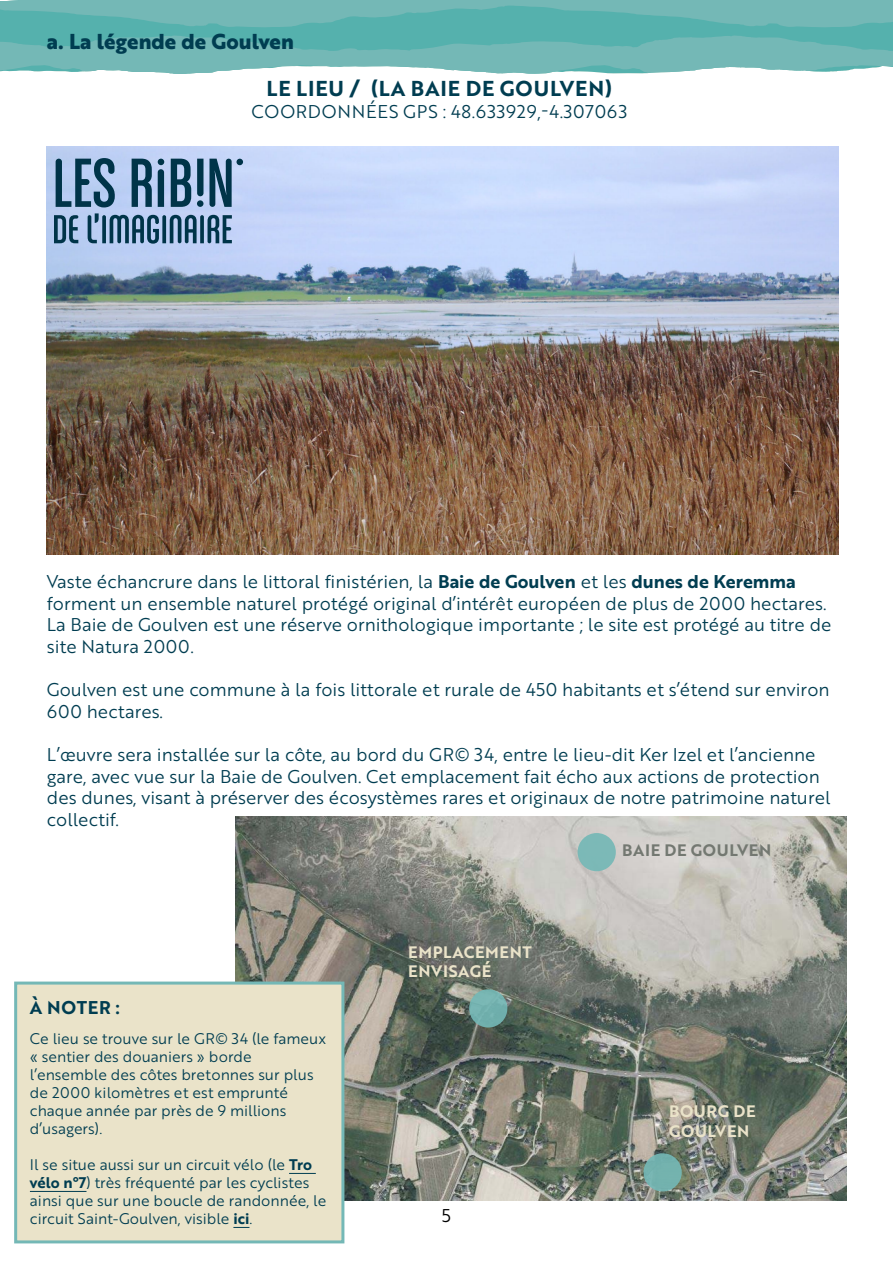
<style>
.page{position:relative;width:893px;height:1263px;background:#fff}
.page>*{position:absolute;margin:0;border:0;box-sizing:border-box;transform-origin:0 0}
.t1{font:21px "Brother 1816 Bold";color:#003d51}
.t2{font:700 21px "Brother 1816 Extra";color:#003d51}
.t3{font:18px/21.6px "Brother 1816 Book";color:#003d51}
.t4{font:18px "Brother 1816 Book";letter-spacing:.04em;color:#003d51}
.t5{font:18px "Brother 1816 Bold";color:#003d51}
.t6{font:18px "Brother 1816 Book";color:#000}
.t7{font:16.2px "Brother 1816 Bold";letter-spacing:.04em;color:#eae3c9}
.t8{font:16.2px "Brother 1816 Bold";color:#737871}
.t9{font:15px/18px "Brother 1816 Book";color:#003d51}
.s1{font-family:"Brother 1816 Bold"}
</style>
<div class="page">
<svg style="left:214px;top:0;width:679px;height:74px;background:#70b9b6"></svg>
<svg style="left:0;top:0;width:214px;height:74px;background:#6db7b5"></svg>
<img style="left:235px;top:817px;width:611px;height:383px">
<div style="left:469px;top:989px;width:38px;height:38px;background:#73b1af;border-radius:50%"></div>
<div style="left:643px;top:1153px;width:39px;height:38px;background:#73b2ae;border-radius:50%"></div>
<div style="left:16px;top:983px;width:327px;height:259px;background:#eae3c9"></div>
<svg style="left:289px;top:1173px;width:27px;height:1px"></svg>
<hr style="left:30px;top:1191px;width:56px;height:1px;background:#003d51">
<svg style="left:233px;top:1227px;width:16px;height:1px"></svg>
<div style="left:14px;top:981px;width:330px;height:262px;border:3px solid #74b8b6"></div>
<div style="left:578px;top:833px;width:38px;height:38px;background:#7cb9b7;border-radius:50%"></div>
<img style="left:47px;top:147px;width:792px;height:408px">
<svg style="left:56px;top:158px;width:59px;height:49px;background:#6184a2"></svg>
<svg style="left:132px;top:159px;width:20px;height:48px"></svg>
<svg style="left:171px;top:159px;width:20px;height:48px"></svg>
<svg style="left:54px;top:215px;width:24px;height:28px"></svg>
<svg style="left:88px;top:213px;width:144px;height:31px;background:#6788a6"></svg>
<svg style="left:158px;top:159px;width:6px;height:48px"></svg>
<svg style="left:209px;top:159px;width:34px;height:48px;background:#6788a5"></svg>
<svg style="left:197px;top:159px;width:6px;height:37px"></svg>
<div style="left:197px;top:200px;width:6px;height:7px;background:#003449;border-radius:50%"></div>
<p class="t2" style="left:47px;top:25px;width:249px">a. La légende de Goulven</p>
<p class="t1" style="left:266px;top:72px;width:42px">LE LIEU</p>
<p class="t1" style="left:349px;top:72px;width:75px">/ (LA BAIE</p>
<p class="t1" style="left:466px;top:72px;width:66px">DE GOUL</p>
<p class="t1" style="left:560px;top:72px;width:54px">VEN)</p>
<p class="t3" style="left:252px;top:100px;width:99px">Coordonnée</p>
<p class="t4" style="left:389px;top:98px;width:240px">s GPS : 48.633929,-4.307063</p>
<p class="t3" style="left:47px;top:570px;width:786px">Vaste échancrure dans le littoral finistérien, la <span class="s1">BAIE DE GOULVEN</span> et les <span class="s1">DUNES DE KEREMMA </span>forment un ensemble naturel protégé original d’intérêt européen de plus de 2000 hectares.<br>La Baie de Goulven est une réserve ornithologique importante ; le site est protégé au titre de site Natura 2000.</p>
<p class="t3" style="left:47px;top:678px;width:784px">Goulven est une commune à la fois littorale et rurale de 450 habitants et s’étend sur environ<br>600 hectares.</p>
<p class="t3" style="left:47px;top:743px;width:785px">L’œuvre sera installée sur la côte, au bord du GR© 34, entre le lieu-dit Ker Izel et l’ancienne gare, avec vue sur la Baie de Goulven. Cet emplacement fait écho aux actions de protection des dunes, visant à préserver des écosystèmes rares et originaux de notre patrimoine naturel collectif.</p>
<p class="t5" style="left:30px;top:993px;width:31px">À NOTER</p>
<p class="t5" style="left:116px;top:993px;width:6px">:</p>
<p class="t9" style="left:30px;top:1029px;width:298px">Ce lieu se trouve sur le GR© 34 (le fameux « sentier des douaniers » borde l’ensemble des côtes bretonnes sur plus de 2000 kilomètres et est emprunté chaque année par près de 9 millions d’usagers).</p>
<p class="t9" style="left:30px;top:1155px;width:298px">Il se situe aussi sur un circuit vélo (le <span class="s1">TRO VÉLO N°7</span>) très fréquenté par les cyclistes ainsi que sur une boucle de randonnée, le circuit Saint-Goulven, visible <span class="s1">ICI</span>.</p>
<p class="t7" style="left:408px;top:940px;width:36px">EMPLACE</p>
<p class="t7" style="left:485px;top:940px;width:26px">MENT</p>
<p class="t7" style="left:408px;top:959px;width:46px">ENVISAGÉ</p>
<p class="t6" style="left:442px;top:1202px;width:11px">5</p>
<p class="t8" style="left:622px;top:838px;width:11px">BAIE</p>
<p class="t8" style="left:664px;top:838px;width:39px">DE GOUL</p>
<p class="t8" style="left:737px;top:838px;width:23px">VEN</p>
<p class="t7" style="left:669px;top:1099px;width:25px">BOURG</p>
<p class="t7" style="left:733px;top:1099px;width:12px">DE</p>
<p class="t7" style="left:669px;top:1118px;width:13px">GOUL</p>
<p class="t7" style="left:715px;top:1118px;width:23px">VEN</p>
</div>
